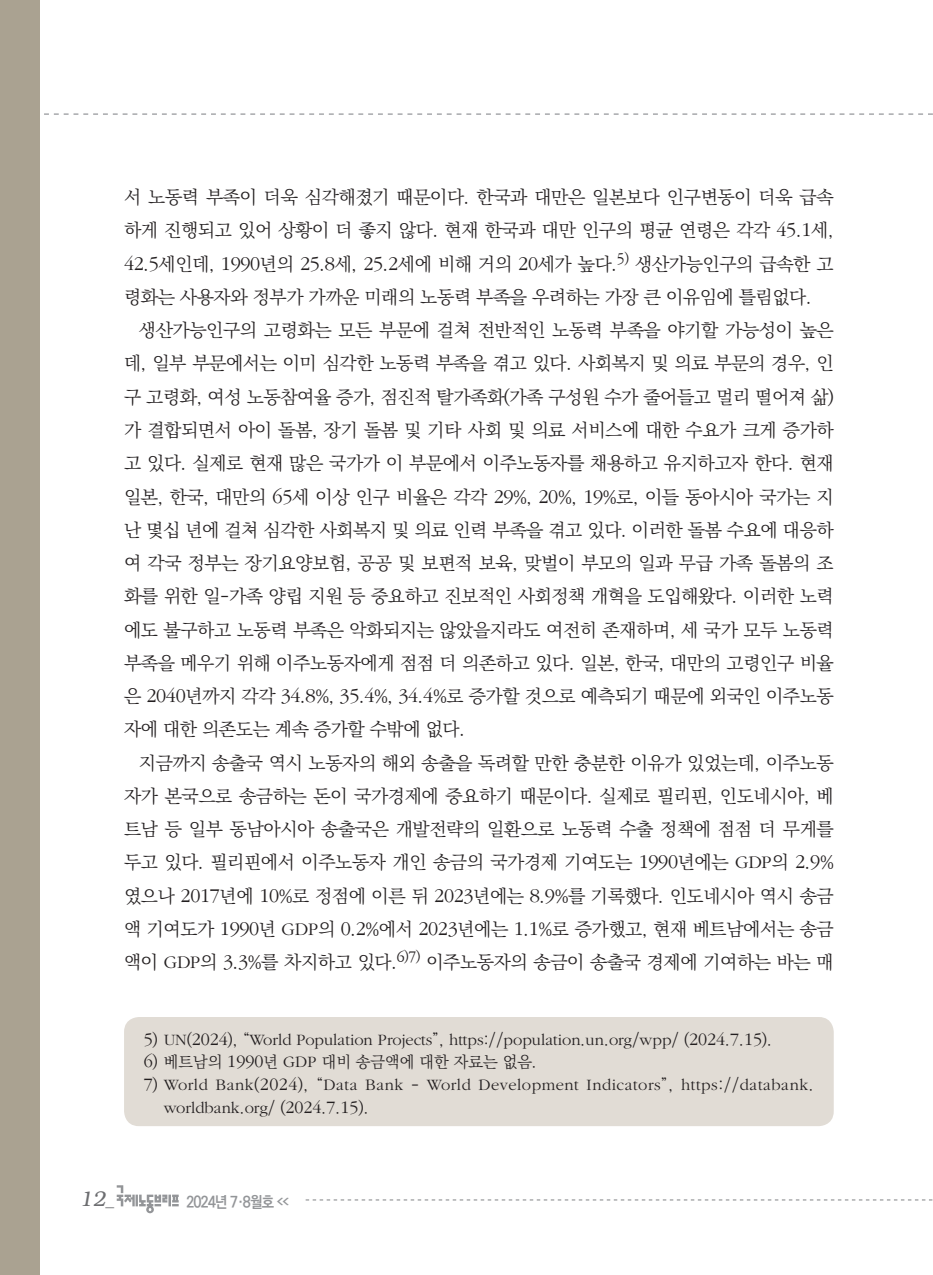
<style>
.page{position:relative;width:933px;height:1275px;background:#fff}
.page>*{position:absolute;margin:0;border:0;box-sizing:border-box;transform-origin:0 0}
.t1{font:italic 300 21px "Bookman";color:#6c6d70}
.본문{font:18.38px/33.2px "Ko Pub World Batang PL";letter-spacing:-.02em;color:#231f20;text-align:justify}
.각주{font:300 16.45px/22.8px "ITC Garamond Std";letter-spacing:.03em;color:#231f20}
.각주-2{font:300 16.45px "ITC Garamond Std";color:#231f20}
.각주-3{font:15.92px "Ko Pub World Batang PL";color:#231f20}
.t2{font:700 15.75px "Ko Pub Dotum";letter-spacing:-.055em;color:#939598;scale:.9 1}
.s1{font-family:"ITC Garamond Std";font-weight:300;font-size:20.3px}
.s2{font-family:"ITC Garamond Std";font-weight:300}
.s3{font-size:18.03px}
.s4{font-family:"Ko Pub World Batang PL";font-weight:400}
.s5{font-family:"ITC Garamond Std";font-weight:300;font-size:18.03px}
.s6{font-size:16.45px}
.s7{font-family:"ITC Garamond Std";font-weight:300;font-size:16.45px}
.s8{font-family:"Helvetica";font-weight:400;font-style:normal;font-size:17.5px}
.s9{font-size:7.88px}
</style>
<div class="page">
<svg style="left:44px;top:113px;width:889px;height:2px"></svg>
<div style="left:0;top:0;width:40px;height:1275px;background:#aaa291"></div>
<svg style="left:306px;top:1199px;width:626px;height:1px"></svg>
<svg style="left:117px;top:1185px;width:62px;height:28px"></svg>
<div style="left:124px;top:1017px;width:709px;height:109px;background:#e1dcd5;border-radius:15px"></div>
<p class="본문" style="left:124px;top:181px;width:711px">서 노동력 부족이 더욱 심각해졌기 때문이다. 한국과 대만은 일본보다 인구변동이 더욱 급속 하게 진행되고 있어 상황이 더 좋지 않다. 현재 한국과 대만 인구의 평균 연령은 각각 <span class="s1">45</span>.<span class="s1">1</span>세, <span class="s1">42</span>.<span class="s1">5</span>세인데, <span class="s1">1990</span>년의 <span class="s1">25</span>.<span class="s1">8</span>세, <span class="s1">25</span>.<span class="s1">2</span>세에 비해 거의 <span class="s1">20</span>세가 높다.<sup>5)</sup> 생산가능인구의 급속한 고 령화는 사용자와 정부가 가까운 미래의 노동력 부족을 우려하는 가장 큰 이유임에 틀림없다.</p>
<p class="본문" style="left:124px;top:314px;width:711px;text-indent:15px">생산가능인구의 고령화는 모든 부문에 걸쳐 전반적인 노동력 부족을 야기할 가능성이 높은 데, 일부 부문에서는 이미 심각한 노동력 부족을 겪고 있다. 사회복지 및 의료 부문의 경우, 인 구 고령화, 여성 노동참여율 증가, 점진적 탈가족화(가족 구성원 수가 줄어들고 멀리 떨어져 삶) 가 결합되면서 아이 돌봄, 장기 돌봄 및 기타 사회 및 의료 서비스에 대한 수요가 크게 증가하 고 있다. 실제로 현재 많은 국가가 이 부문에서 이주노동자를 채용하고 유지하고자 한다. 현재 일본, 한국, 대만의 <span class="s1">65</span>세 이상 인구 비율은 각각 <span class="s1">29</span>%, <span class="s1">20</span>%, <span class="s1">19</span>%로, 이들 동아시아 국가는 지 난 몇십 년에 걸쳐 심각한 사회복지 및 의료 인력 부족을 겪고 있다. 이러한 돌봄 수요에 대응하 여 각국 정부는 장기요양보험, 공공 및 보편적 보육, 맞벌이 부모의 일과 무급 가족 돌봄의 조 화를 위한 일-가족 양립 지원 등 중요하고 진보적인 사회정책 개혁을 도입해왔다. 이러한 노력 에도 불구하고 노동력 부족은 악화되지는 않았을지라도 여전히 존재하며, 세 국가 모두 노동력 부족을 메우기 위해 이주노동자에게 점점 더 의존하고 있다. 일본, 한국, 대만의 고령인구 비율 은 <span class="s1">2040</span>년까지 각각 <span class="s1">34</span>.<span class="s1">8</span>%, <span class="s1">35</span>.<span class="s1">4</span>%, <span class="s1">34</span>.<span class="s1">4</span>%로 증가할 것으로 예측되기 때문에 외국인 이주노동 자에 대한 의존도는 계속 증가할 수밖에 없다.</p>
<p class="본문" style="left:124px;top:746px;width:711px;text-indent:15px">지금까지 송출국 역시 노동자의 해외 송출을 독려할 만한 충분한 이유가 있었는데, 이주노동 자가 본국으로 송금하는 돈이 국가경제에 중요하기 때문이다. 실제로 필리핀, 인도네시아, 베 트남 등 일부 동남아시아 송출국은 개발전략의 일환으로 노동력 수출 정책에 점점 더 무게를 두고 있다. 필리핀에서 이주노동자 개인 송금의 국가경제 기여도는 <span class="s1">1990</span>년에는 <span class="s2">GDP</span>의 <span class="s1">2</span>.<span class="s1">9</span>% 였으나 <span class="s1">2017</span>년에 <span class="s1">10</span>%로 정점에 이른 뒤 <span class="s1">2023</span>년에는 <span class="s1">8</span>.<span class="s1">9</span>%를 기록했다. 인도네시아 역시 송금 액 기여도가 <span class="s1">1990</span>년 <span class="s2">GDP</span>의 <span class="s1">0</span>.<span class="s1">2</span>%에서 <span class="s1">2023</span>년에는 <span class="s1">1</span>.<span class="s1">1</span>%로 증가했고, 현재 베트남에서는 송금 액이 <span class="s2">GDP</span>의 <span class="s1">3</span>.<span class="s1">3</span>%를 차지하고 있다.<sup>6)7)</sup> 이주노동자의 송금이 송출국 경제에 기여하는 바는 매</p>
<p class="각주-2" style="left:144px;top:1031px;width:630px"><span class="s3">5</span><span class="s4">)</span> UN<span class="s4">(</span><span class="s3">2024</span><span class="s4">), “</span>World Population Projects<span class="s4">”,</span> https<span class="s4">://</span>population<span class="s4">.</span>un<span class="s4">.</span>org<span class="s4">/</span>wpp<span class="s4">/ (</span><span class="s3">2024</span><span class="s4">.</span><span class="s3">7</span><span class="s4">.</span><span class="s3">15</span><span class="s4">).</span></p>
<p class="각주-3" style="left:144px;top:1051px;width:394px"><span class="s5">6</span><span class="s6">)</span> 베트남의 <span class="s5">1990</span>년 <span class="s7">GDP</span> 대비 송금액에 대한 자료는 없음<span class="s6">.</span></p>
<p class="각주" style="left:164px;top:1074px;width:651px;text-indent:-20px"><span class="s3">7</span><span class="s4">)</span> World Bank<span class="s4">(</span><span class="s3">2024</span><span class="s4">), “</span>Data Bank <span class="s4">-</span> World Development Indicators<span class="s4">”,</span> https<span class="s4">://</span>databank<span class="s4">. </span>worldbank<span class="s4">.</span>org<span class="s4">/ (</span><span class="s3">2024</span><span class="s4">.</span><span class="s3">7</span><span class="s4">.</span><span class="s3">15</span><span class="s4">).</span></p>
<p class="t1" style="left:79px;top:1187px;width:36px">12<span class="s8">_</span></p>
<p class="t2" style="left:186px;top:1194px;width:116px">2024년 7·8월호 <span class="s9">&lt;&lt;</span></p>
</div>
